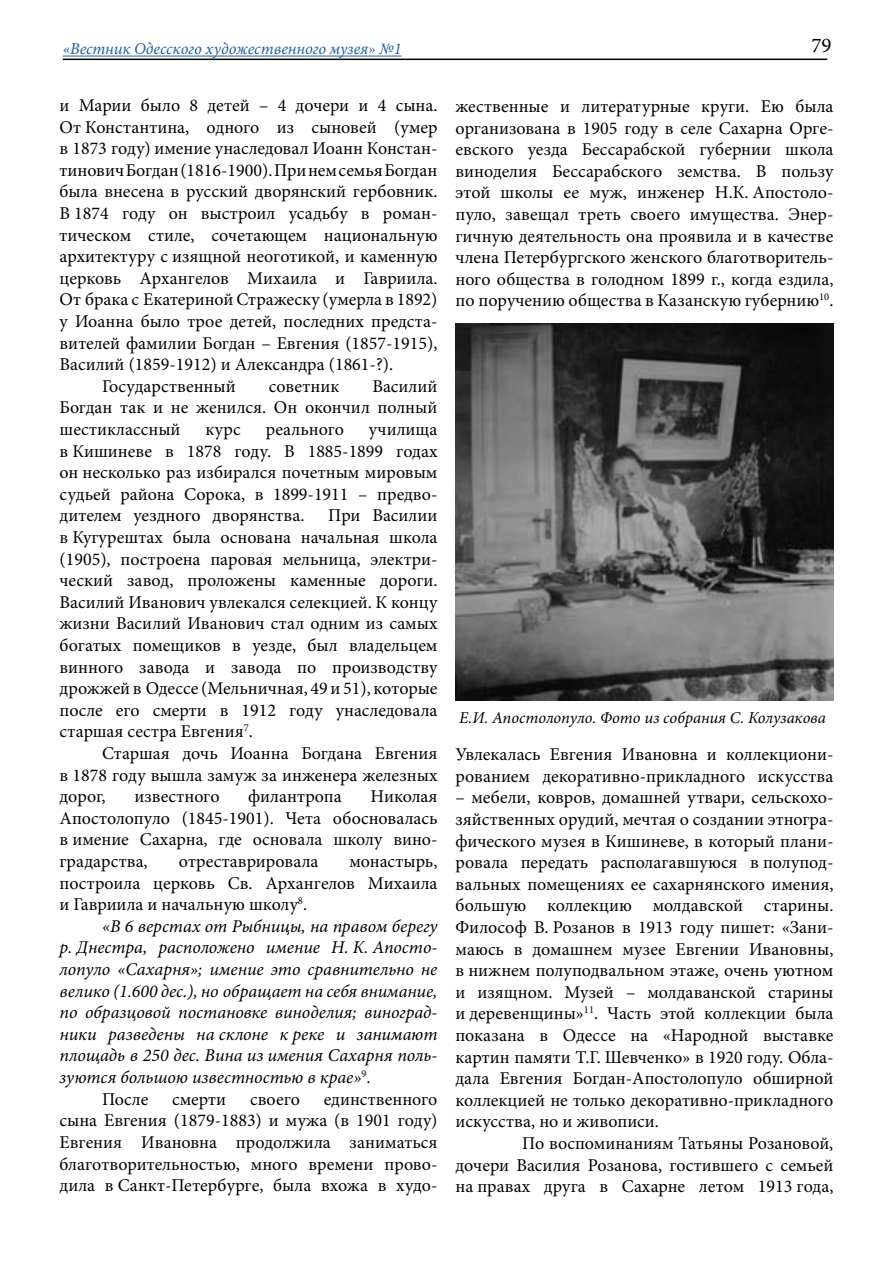
<style>
.page{position:relative;width:893px;height:1263px;background:#fff}
.page>*{position:absolute;margin:0;border:0;box-sizing:border-box;transform-origin:0 0}
.t1{font:21px "Minion Pro";color:#000}
.t2{font:18px/21.6px "Minion Pro";color:#000;text-align:justify}
.t3{font:italic 18px "Minion Pro";color:#000}
.t4{font:italic 16.5px "Minion Pro";letter-spacing:-.005em;color:#000}
.t5{font:italic 16.5px "Minion Pro";color:#215e9e}
.s1{font-style:normal}
</style>
<div class="page">
<hr style="left:63px;top:59px;width:764px;height:1px;background:#000">
<hr style="left:63px;top:56px;width:339px;height:1px;background:#215e9e">
<img style="left:455px;top:323px;width:378px;height:377px">
<p class="t5" style="left:63px;top:38px;width:340px">«Вестник Одесского художественного музея» №1</p>
<p class="t1" style="left:811px;top:31px;width:22px">79</p>
<p class="t2" style="left:60px;top:94px;width:379px">и Марии было 8 детей – 4 дочери и 4 сына.</p>
<p class="t2" style="left:60px;top:116px;width:379px">От Константина, одного из сыновей (умер</p>
<p class="t2" style="left:60px;top:138px;width:379px">в 1873 году) имение унаследовал Иоанн Констан-</p>
<p class="t2" style="left:60px;top:159px;width:379px">тинович Богдан (1816-1900). При нем семья Богдан</p>
<p class="t2" style="left:60px;top:181px;width:379px">была внесена в русский дворянский гербовник.</p>
<p class="t2" style="left:60px;top:202px;width:379px">В 1874 году он выстроил усадьбу в роман-</p>
<p class="t2" style="left:60px;top:224px;width:379px">тическом стиле, сочетающем национальную</p>
<p class="t2" style="left:60px;top:246px;width:379px">архитектуру с изящной неоготикой, и каменную</p>
<p class="t2" style="left:60px;top:267px;width:379px">церковь Архангелов Михаила и Гавриила.</p>
<p class="t2" style="left:60px;top:289px;width:379px">От брака с Екатериной Стражеску (умерла в 1892)</p>
<p class="t2" style="left:60px;top:310px;width:379px">у Иоанна было трое детей, последних предста-</p>
<p class="t2" style="left:60px;top:332px;width:379px">вителей фамилии Богдан – Евгения (1857-1915),</p>
<p class="t2" style="left:60px;top:354px;width:335px">Василий (1859-1912) и Александра (1861-?).</p>
<p class="t2" style="left:102px;top:375px;width:135px">Государственный</p>
<p class="t2" style="left:269px;top:375px;width:72px">советник</p>
<p class="t2" style="left:455px;top:96px;width:379px">жественные и литературные круги. Ею была организована в 1905 году в селе Сахарна Орге&shy;евского уезда Бессарабской губернии школа виноделия Бессарабского земства. В пользу этой школы ее муж, инженер Н.К. Апостоло&shy;пуло, завещал треть своего имущества. Энер&shy;гичную деятельность она проявила и в качестве члена Петербургского женского благотворитель&shy;ного общества в голодном 1899 г., когда ездила, по поручению общества в Казанскую губернию<sup>10</sup>.</p>
<p class="t2" style="left:60px;top:375px;width:379px;text-indent:313px">Василий Богдан так и не женился. Он окончил полный шестиклассный</p>
<p class="t2" style="left:206px;top:418px;width:37px">курс</p>
<p class="t2" style="left:266px;top:418px;width:80px">реального</p>
<p class="t2" style="left:60px;top:418px;width:379px;text-indent:309px">училища в Кишиневе в 1878 году. В 1885-1899 годах он несколько раз избирался почетным мировым судьей района Сорока, в 1899-1911 – предво&shy;дителем уездного дворянства.</p>
<p class="t2" style="left:60px;top:505px;width:379px;text-indent:269px">При Василии в Кугурештах была основана начальная школа (1905), построена паровая мельница, электри&shy;ческий завод, проложены каменные дороги.<br>Василий Иванович увлекался селекцией. К концу жизни Василий Иванович стал одним из самых богатых помещиков в уезде, был владельцем винного завода и завода по производству дрожжей в Одессе (Мельничная, 49 и 51), которые после его смерти в 1912 году унаследовала старшая сестра Евгения<sup>7</sup>.</p>
<p class="t2" style="left:60px;top:742px;width:379px;text-indent:43px">Старшая дочь Иоанна Богдана Евгения в 1878 году вышла замуж за инженера железных дорог,</p>
<p class="t4" style="left:459px;top:707px;width:368px">Е.И. Апостолопуло. Фото из собрания С. Колузакова</p>
<p class="t2" style="left:455px;top:744px;width:379px">Увлекалась Евгения Ивановна и коллекциони&shy;рованием декоративно-прикладного искусства</p>
<p class="t2" style="left:455px;top:787px;width:379px">– мебели, ковров, домашней утвари, сельскохо&shy;зяйственных орудий, мечтая о создании этногра&shy;фического музея в Кишиневе, в который плани&shy;ровала передать располагавшуюся в полупод&shy;вальных помещениях ее сахарнянского имения, большую коллекцию молдавской старины.<br>Философ В. Розанов в 1913 году пишет: «Зани&shy;маюсь в домашнем музее Евгении Ивановны, в нижнем полуподвальном этаже, очень уютном и изящном. Музей – молдаванской старины и деревенщины»<sup>11</sup>. Часть этой коллекции была показана в Одессе на «Народной выставке картин памяти Т.Г. Шевченко» в 1920 году. Обла&shy;дала Евгения Богдан-Апостолопуло обширной коллекцией не только декоративно-прикладного искусства, но и живописи.</p>
<p class="t2" style="left:455px;top:1132px;width:379px;text-indent:67px">По воспоминаниям Татьяны Розановой, дочери Василия Розанова, гостившего с семьей на правах друга в Сахарне летом 1913 года,</p>
<p class="t2" style="left:134px;top:786px;width:87px">известного</p>
<p class="t2" style="left:248px;top:786px;width:95px">филантропа</p>
<p class="t2" style="left:60px;top:786px;width:379px;text-indent:311px">Николая Апостолопуло (1845-1901). Чета обосновалась в имение Сахарна, где основала школу вино&shy;градарства,</p>
<p class="t2" style="left:60px;top:850px;width:379px;text-indent:290px">монастырь, построила церковь Св. Архангелов Михаила и Гавриила и начальную школу<sup>8</sup>.</p>
<p class="t3" style="left:102px;top:914px;width:337px">«В 6 верстах от Рыбницы, на правом берегу</p>
<p class="t3" style="left:60px;top:935px;width:379px">р. Днестра, расположено имение Н. К. Апосто-</p>
<p class="t3" style="left:60px;top:957px;width:379px">лопуло «Сахарня»; имение это сравнительно не</p>
<p class="t3" style="left:60px;top:979px;width:379px">велико (1.600 дес.), но обращает на себя внимание,</p>
<p class="t3" style="left:60px;top:1000px;width:379px">по образцовой постановке виноделия; виноград-</p>
<p class="t3" style="left:60px;top:1022px;width:379px">ники разведены на склоне к реке и занимают</p>
<p class="t3" style="left:60px;top:1043px;width:379px">площадь в 250 дес. Вина из имения Сахарня поль-</p>
<p class="t3" style="left:60px;top:1065px;width:312px">зуются большою известностью в крае»<sup>9</sup><span class="s1">.</span></p>
<p class="t2" style="left:102px;top:1088px;width:48px">После</p>
<p class="t2" style="left:172px;top:1088px;width:56px">смерти</p>
<p class="t2" style="left:250px;top:1088px;width:51px">своего</p>
<p class="t2" style="left:179px;top:850px;width:141px">отреставрировала</p>
<p class="t2" style="left:60px;top:1088px;width:379px;text-indent:264px">единственного сына Евгения (1879-1883) и мужа (в 1901 году)<br>Евгения Ивановна продолжила заниматься благотворительностью, много времени прово&shy;дила в Санкт-Петербурге, была вхожа в худо-</p>
</div>
